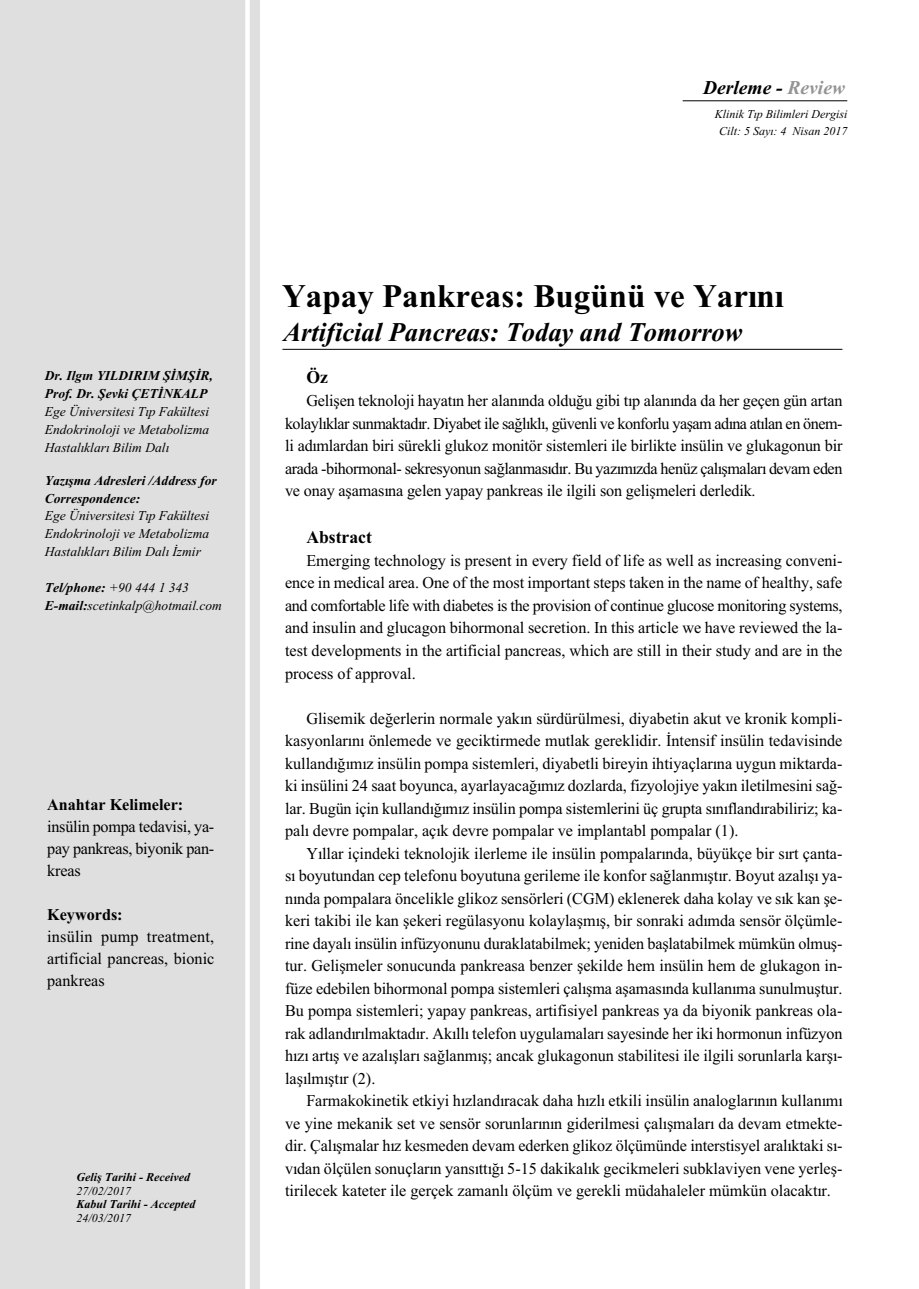
<style>
.page{position:relative;width:919px;height:1289px;background:#fff}
.page>*{position:absolute;margin:0;border:0;box-sizing:border-box;transform-origin:0 0}
.t1{font:700 33px "Times New Roman";color:#000}
.t2{font:italic 700 27px "Times New Roman";color:#000}
.t3{font:italic 700 19.5px "Times New Roman";color:#000}
.t4{font:700 18px "Times New Roman";color:#000}
.t5{font:16.5px/22.5px "Times New Roman";color:#000;text-align:justify}
.t6{font:700 16.5px "Times New Roman";color:#000}
.t7{font:italic 13.5px/18px "Times New Roman";color:#000;text-align:justify}
.t8{font:italic 700 13.5px/18px "Times New Roman";color:#000}
.t9{font:italic 12px/16.6px "Times New Roman";color:#000;text-align:center}
.t10{font:italic 700 12px "Times New Roman";color:#000}
.s1{font-weight:700}
.s2{color:#949494}
</style>
<div class="page">
<div style="left:0;top:0;width:260px;height:1288px;background:#dfdfdf"></div>
<hr style="left:282px;top:349px;width:560px;height:1px;background:#000">
<hr style="left:682px;top:100px;width:165px;height:1px;background:#000">
<div style="left:245px;top:0;width:5px;height:1288px;background:#fff"></div>
<p class="t8" style="left:45px;top:368px;width:170px">Dr. Ilgın YILDIRIM ŞİMŞİR,<br>Prof. Dr. Şevki ÇETİNKALP</p>
<p class="t7" style="left:45px;top:403px;width:166px">Ege Üniversitesi Tıp Fakültesi Endokrinoloji ve Metabolizma Hastalıkları Bilim Dalı</p>
<p class="t8" style="left:45px;top:472px;width:173px">Yazışma Adresleri /Address for<br>Correspondence:</p>
<p class="t7" style="left:45px;top:508px;width:166px">Ege Üniversitesi Tıp Fakültesi Endokrinoloji ve Metabolizma Hastalıkları Bilim Dalı İzmir</p>
<p class="t7" style="left:45px;top:580px;width:179px"><span class="s1">Tel/phone:</span> +90 444 1 343<br><span class="s1">E-mail:</span>scetinkalp@hotmail.com</p>
<p class="t6" style="left:47px;top:799px;width:138px">Anahtar Kelimeler:</p>
<p class="t5" style="left:47px;top:817px;width:169px;line-height:21.9px">insülin pompa tedavisi, ya&shy;pay pankreas, biyonik pan&shy;kreas</p>
<p class="t6" style="left:47px;top:909px;width:77px">Keywords:</p>
<p class="t5" style="left:47px;top:926px;width:169px;line-height:21.9px">insülin pump treatment, artificial pancreas, bionic pankreas</p>
<p class="t10" style="left:77px;top:1173px;width:115px">Geliş Tarihi - Received</p>
<p class="t9" style="left:77px;top:1183px;width:56px">27/02/2017</p>
<p class="t10" style="left:77px;top:1200px;width:121px">Kabul Tarihi - Accepted</p>
<p class="t9" style="left:77px;top:1210px;width:56px">24/03/2017</p>
<p class="t3" style="left:703px;top:81px;width:143px">Derleme - <span class="s2">Review</span></p>
<p class="t9" style="left:714px;top:107px;width:134px">Klinik Tıp Bilimleri Dergisi<br>Cilt: 5 Sayı: 4 Nisan 2017</p>
<h1 class="t1" style="left:282px;top:285px;width:503px">Yapay Pankreas: Bugünü ve Yarını</h1>
<h2 class="t2" style="left:283px;top:323px;width:460px">Artificial Pancreas: Today and Tomorrow</h2>
<p class="t4" style="left:306px;top:371px;width:23px">Öz</p>
<p class="t5" style="left:285px;top:391px;width:559px;text-indent:21px">Gelişen teknoloji hayatın her alanında olduğu gibi tıp alanında da her geçen gün artan kolaylıklar sunmaktadır. Diyabet ile sağlıklı, güvenli ve konforlu yaşam adına atılan en önem&shy;li adımlardan biri sürekli glukoz monitör sistemleri ile birlikte insülin ve glukagonun bir arada -bihormonal- sekresyonun sağlanmasıdır. Bu yazımızda henüz çalışmaları devam eden ve onay aşamasına gelen yapay pankreas ile ilgili son gelişmeleri derledik.</p>
<p class="t4" style="left:306px;top:531px;width:67px">Abstract</p>
<p class="t5" style="left:285px;top:550px;width:559px;text-indent:21px">Emerging technology is present in every field of life as well as increasing conveni&shy;ence in medical area. One of the most important steps taken in the name of healthy, safe and comfortable life with diabetes is the provision of continue glucose monitoring systems, and insulin and glucagon bihormonal secretion. In this article we have reviewed the la&shy;test developments in the artificial pancreas, which are still in their study and are in the process of approval.</p>
<p class="t5" style="left:285px;top:708px;width:559px;text-indent:21px">Glisemik değerlerin normale yakın sürdürülmesi, diyabetin akut ve kronik kompli&shy;kasyonlarını önlemede ve geciktirmede mutlak gereklidir. İntensif insülin tedavisinde kullandığımız insülin pompa sistemleri, diyabetli bireyin ihtiyaçlarına uygun miktarda&shy;ki insülini 24 saat boyunca, ayarlayacağımız dozlarda, fizyolojiye yakın iletilmesini sağ&shy;lar. Bugün için kullandığımız insülin pompa sistemlerini üç grupta sınıflandırabiliriz; ka&shy;palı devre pompalar, açık devre pompalar ve implantabl pompalar (1).</p>
<p class="t5" style="left:285px;top:843px;width:559px;text-indent:21px">Yıllar içindeki teknolojik ilerleme ile insülin pompalarında, büyükçe bir sırt çanta&shy;sı boyutundan cep telefonu boyutuna gerileme ile konfor sağlanmıştır. Boyut azalışı ya&shy;nında pompalara öncelikle glikoz sensörleri (CGM) eklenerek daha kolay ve sık kan şe&shy;keri takibi ile kan şekeri regülasyonu kolaylaşmış, bir sonraki adımda sensör ölçümle&shy;rine dayalı insülin infüzyonunu duraklatabilmek; yeniden başlatabilmek mümkün olmuş&shy;tur. Gelişmeler sonucunda pankreasa benzer şekilde hem insülin hem de glukagon in&shy;füze edebilen bihormonal pompa sistemleri çalışma aşamasında kullanıma sunulmuştur.<br>Bu pompa sistemleri; yapay pankreas, artifisiyel pankreas ya da biyonik pankreas ola&shy;rak adlandırılmaktadır. Akıllı telefon uygulamaları sayesinde her iki hormonun infüzyon hızı artış ve azalışları sağlanmış; ancak glukagonun stabilitesi ile ilgili sorunlarla karşı&shy;laşılmıştır (2).</p>
<p class="t5" style="left:285px;top:1090px;width:559px;text-indent:21px">Farmakokinetik etkiyi hızlandıracak daha hızlı etkili insülin analoglarının kullanımı ve yine mekanik set ve sensör sorunlarının giderilmesi çalışmaları da devam etmekte&shy;dir. Çalışmalar hız kesmeden devam ederken glikoz ölçümünde interstisyel aralıktaki sı&shy;vıdan ölçülen sonuçların yansıttığı 5-15 dakikalık gecikmeleri subklaviyen vene yerleş&shy;tirilecek kateter ile gerçek zamanlı ölçüm ve gerekli müdahaleler mümkün olacaktır.</p>
</div>
